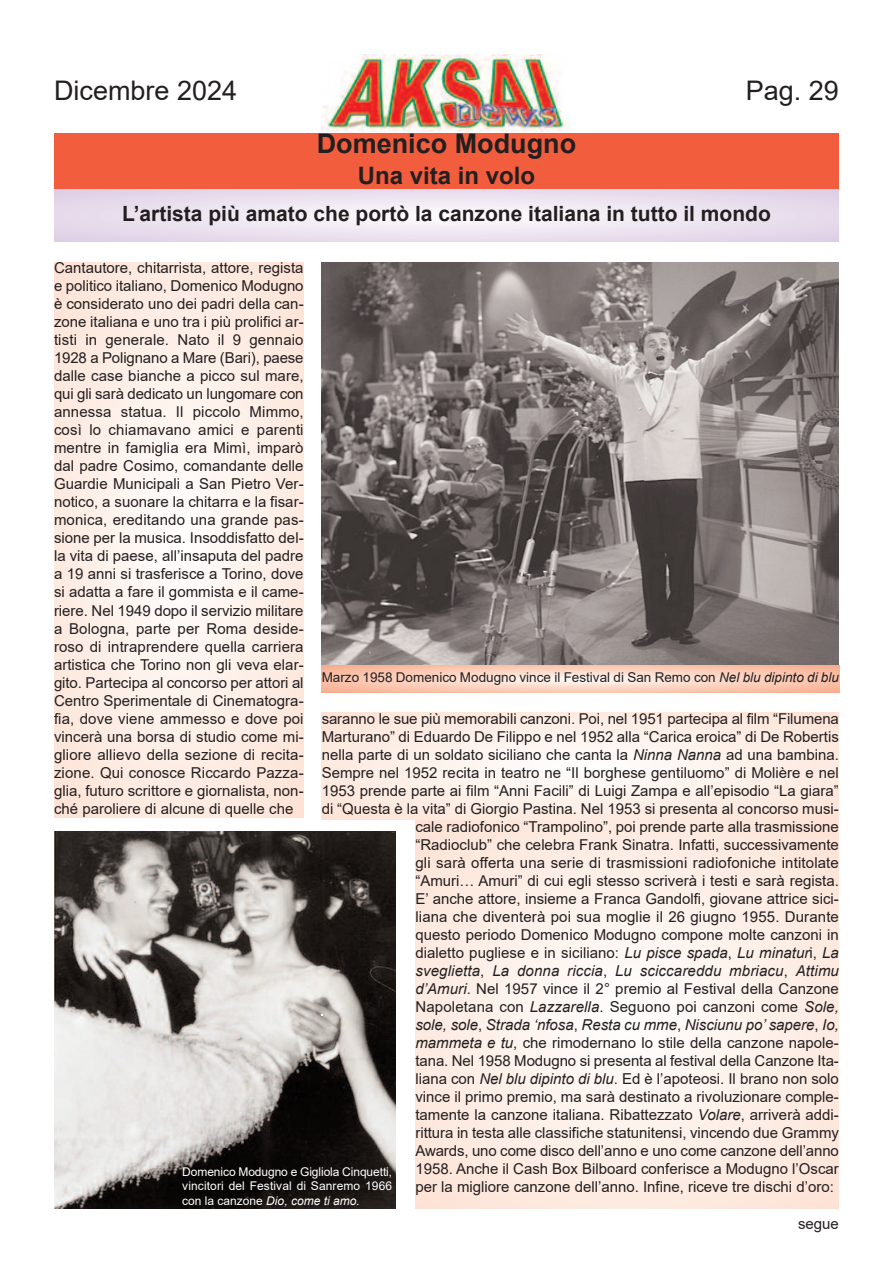
<style>
.page{position:relative;width:893px;height:1263px;background:#fff}
.page>*{position:absolute;margin:0;border:0;box-sizing:border-box;transform-origin:0 0}
.t1{font:27px "Arial";color:#231f20}
.t2{font:700 27px "Arial";color:#231f20}
.t3{font:700 24px "Arial";color:#231f20}
.t4{font:700 21px "Arial";color:#231f20}
.t5{font:15px/18px "Arial";color:#231f20;text-align:justify}
.t6{font:13.5px "Arial";color:#231f20}
.t7{font:12px/14.4px "Arial";letter-spacing:.01em;color:#fff;text-align:justify}
.s1{font-style:italic}
</style>
<div class="page">
<img style="left:322px;top:54px;width:249px;height:78px">
<div style="left:54px;top:134px;width:785px;height:55px;background:#f15d3d"></div>
<svg style="left:54px;top:190px;width:785px;height:52px"></svg>
<svg style="left:54px;top:262px;width:250px;height:556px"></svg>
<img style="left:322px;top:262px;width:517px;height:403px">
<svg style="left:322px;top:665px;width:517px;height:27px"></svg>
<img style="left:54px;top:832px;width:341px;height:377px">
<svg style="left:415px;top:820px;width:424px;height:389px"></svg>
<svg style="left:322px;top:712px;width:517px;height:107px"></svg>
<h1 class="t1" style="left:54px;top:76px;width:185px">Dicembre 2024</h1>
<h1 class="t1" style="left:746px;top:76px;width:95px">Pag. 29</h1>
<h1 class="t2" style="left:317px;top:129px;width:261px">Domenico Modugno</h1>
<h2 class="t3" style="left:358px;top:162px;width:179px">Una vita in volo</h2>
<h3 class="t4" style="left:122px;top:202px;width:650px">L’artista più amato che portò la canzone italiana in tutto il mondo</h3>
<p class="t5" style="left:54px;top:259px;width:251px">Cantautore, chitarrista, attore, regista e politico italiano, Domenico Modugno è considerato uno dei padri della can&shy;zone italiana e uno tra i più prolifici ar&shy;tisti in generale. Nato il 9 gennaio 1928 a Polignano a Mare (Bari), paese dalle case bianche a picco sul mare, qui gli sarà dedicato un lungomare con annessa statua. Il piccolo Mimmo, così lo chiamavano amici e parenti mentre in famiglia era Mimì, imparò dal padre Cosimo, comandante delle Guardie Municipali a San Pietro Ver&shy;notico, a suonare la chitarra e la fisar&shy;monica, ereditando una grande pas&shy;sione per la musica. Insoddisfatto del&shy;la vita di paese, all’insaputa del padre a 19 anni si trasferisce a Torino, dove si adatta a fare il gommista e il came&shy;riere. Nel 1949 dopo il servizio militare a Bologna, parte per Roma deside&shy;roso di intraprendere quella carriera artistica che Torino non gli veva elar&shy;gito. Partecipa al concorso per attori al Centro Sperimentale di Cinematogra&shy;fia, dove viene ammesso e dove poi vincerà una borsa di studio come mi&shy;gliore allievo della sezione di recita&shy;zione. Qui conosce Riccardo Pazza&shy;glia, futuro scrittore e giornalista, non&shy;ché paroliere di alcune di quelle che</p>
<p class="t6" style="left:322px;top:670px;width:519px">Marzo 1958 Domenico Modugno vince il Festival di San Remo con <span class="s1">Nel blu dipinto di blu</span></p>
<p class="t5" style="left:322px;top:709px;width:519px">saranno le sue più memorabili canzoni. Poi, nel 1951 partecipa al film “Filumena Marturano” di Eduardo De Filippo e nel 1952 alla “Carica eroica” di De Robertis nella parte di un soldato siciliano che canta la <span class="s1">Ninna Nanna</span> ad una bambina.<br>Sempre nel 1952 recita in teatro ne “Il borghese gentiluomo” di Molière e nel 1953 prende parte ai film “Anni Facili” di Luigi Zampa e all’episodio “La giara” di “Questa è la vita” di Giorgio Pastina. Nel 1953 si presenta al concorso musi-</p>
<p class="t7" style="left:182px;top:1164px;width:211px">Domenico Modugno e Gigliola Cinquetti, vincitori del Festival di Sanremo 1966 con la canzone <span class="s1">Dio, come ti amo.</span></p>
<p class="t5" style="left:415px;top:817px;width:425px">cale radiofonico “Trampolino”, poi prende parte alla trasmissione “Radioclub” che celebra Frank Sinatra. Infatti, successivamente gli sarà offerta una serie di trasmissioni radiofoniche intitolate “Amuri… Amuri” di cui egli stesso scriverà i testi e sarà regista.<br>E’ anche attore, insieme a Franca Gandolfi, giovane attrice sici&shy;liana che diventerà poi sua moglie il 26 giugno 1955. Durante questo periodo Domenico Modugno compone molte canzoni in dialetto pugliese e in siciliano: <span class="s1">Lu pisce spada</span>, <span class="s1">Lu minatur</span>i, <span class="s1">La sveglietta</span>, <span class="s1">La donna riccia</span>, <span class="s1">Lu sciccareddu mbriacu</span>, <span class="s1">Attimu d’Amuri</span>. Nel 1957 vince il 2° premio al Festival della Canzone Napoletana con <span class="s1">Lazzarella</span>. Seguono poi canzoni come <span class="s1">Sole, sole, sole</span>, <span class="s1">Strada ‘nfosa</span>, <span class="s1">Resta cu mme</span>, <span class="s1">Nisciunu po’ sapere</span>, <span class="s1">Io, mammeta e tu</span>, che rimodernano lo stile della canzone napole&shy;tana. Nel 1958 Modugno si presenta al festival della Canzone Ita&shy;liana con <span class="s1">Nel blu dipinto di blu</span>. Ed è l’apoteosi. Il brano non solo vince il primo premio, ma sarà destinato a rivoluzionare comple&shy;tamente la canzone italiana. Ribattezzato <span class="s1">Volare</span>, arriverà addi&shy;rittura in testa alle classifiche statunitensi, vincendo due Grammy Awards, uno come disco dell’anno e uno come canzone dell’anno 1958. Anche il Cash Box Bilboard conferisce a Modugno l’Oscar per la migliore canzone dell’anno. Infine, riceve tre dischi d’oro:</p>
<p class="t5" style="left:798px;top:1215px;width:42px">segue</p>
</div>
